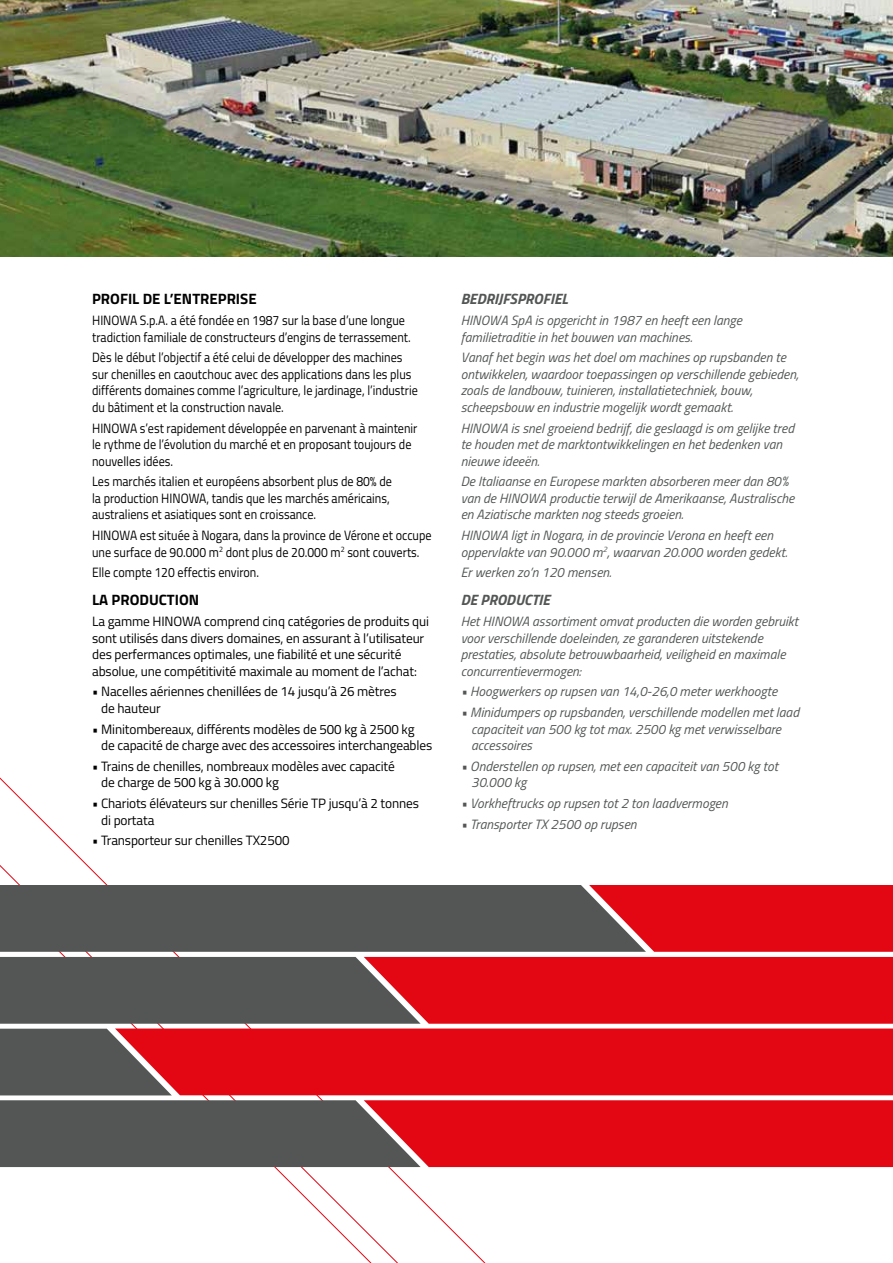
<style>
.page{position:relative;width:893px;height:1263px;background:#fff}
.page>*{position:absolute;margin:0;border:0;box-sizing:border-box;transform-origin:0 0}
.t1{font:700 15px "Titillium";color:#000}
.t2{font:italic 700 15px "Titillium";color:#545656}
.t3{font:italic 13.5px/16.5px "Titillium";color:#545656}
.t4{font:13.5px/16.5px "Titillium";letter-spacing:-.005em;color:#000;scale:.9 1}
.t5{font:13.5px/16.5px "Titillium";letter-spacing:-.005em;color:#000}
</style>
<div class="page">
<div style="left:646px;top:1100px;width:247px;height:67px;background:#e30613"></div>
<div style="left:646px;top:1028px;width:247px;height:67px;background:#e30613"></div>
<div style="left:646px;top:982px;width:247px;height:42px;background:#e30613"></div>
<svg style="left:0;top:885px;width:646px;height:282px;background:#954146"></svg>
<svg style="left:384px;top:256px;width:509px;height:726px"></svg>
<img style="left:0;top:0;width:893px;height:256px">
<p class="t1" style="left:92px;top:288px;width:166px">PROFIL DE L’ENTREPRISE</p>
<p class="t4" style="left:92px;top:311px;width:356px">HINOWA S.p.A. a été fondée en 1987 sur la base d’une longue tradiction familiale de constructeurs d’engins de terrassement.</p>
<p class="t4" style="left:92px;top:349px;width:363px">Dès le début l’objectif a été celui de développer des machines sur chenilles en caoutchouc avec des applications dans les plus différents domaines comme l’agriculture, le jardinage, l’industrie du bâtiment et la construction navale.</p>
<p class="t4" style="left:92px;top:419px;width:363px">HINOWA s’est rapidement développée en parvenant à maintenir le rythme de l’évolution du marché et en proposant toujours de nouvelles idées.</p>
<p class="t4" style="left:92px;top:473px;width:335px">Les marchés italien et européens absorbent plus de 80% de la production HINOWA, tandis que les marchés américains, australiens et asiatiques sont en croissance.</p>
<p class="t4" style="left:92px;top:526px;width:379px">HINOWA est située à Nogara, dans la province de Vérone et occupe une surface de 90.000 m<sup>2</sup> dont plus de 20.000 m<sup>2</sup> sont couverts.</p>
<p class="t4" style="left:92px;top:564px;width:187px">Elle compte 120 effectis environ.</p>
<p class="t1" style="left:92px;top:589px;width:109px">LA PRODUCTION</p>
<p class="t5" style="left:92px;top:612px;width:338px">La gamme HINOWA comprend cinq catégories de produits qui sont utilisés dans divers domaines, en assurant à l’utilisateur des perfermances optimales, une fiabilité et une sécurité absolue, une compétitivité maximale au moment de l’achat:</p>
<p class="t5" style="left:101px;top:683px;width:297px;text-indent:-9px">• Nacelles aériennes chenillées de 14 jusqu’à 26 mètres de hauteur</p>
<p class="t5" style="left:101px;top:720px;width:333px;text-indent:-9px">• Minitombereaux, différents modèles de 500 kg à 2500 kg<br>de capacité de charge avec des accessoires interchangeables</p>
<p class="t5" style="left:101px;top:757px;width:295px;text-indent:-9px">• Trains de chenilles, nombreaux modèles avec capacité de charge de 500 kg à 30.000 kg</p>
<p class="t5" style="left:101px;top:794px;width:319px;text-indent:-9px">• Chariots élévateurs sur chenilles Série TP jusqu’à 2 tonnes di portata</p>
<p class="t5" style="left:92px;top:832px;width:199px">• Transporteur sur chenilles TX2500</p>
<p class="t2" style="left:461px;top:287px;width:109px">BEDRIJFSPROFIEL</p>
<p class="t3" style="left:461px;top:311px;width:283px">HINOWA SpA is opgericht in 1987 en heeft een lange familietraditie in het bouwen van machines.</p>
<p class="t3" style="left:461px;top:349px;width:339px">Vanaf het begin was het doel om machines op rupsbanden te ontwikkelen, waardoor toepassingen op verschillende gebieden, zoals de landbouw, tuinieren, installatietechniek, bouw, scheepsbouw en industrie mogelijk wordt gemaakt.</p>
<p class="t3" style="left:461px;top:419px;width:335px">HINOWA is snel groeiend bedrijf, die geslaagd is om gelijke tred te houden met de marktontwikkelingen en het bedenken van nieuwe ideeën.</p>
<p class="t3" style="left:461px;top:473px;width:335px">De Italiaanse en Europese markten absorberen meer dan 80% van de HINOWA productie terwijl de Amerikaanse, Australische en Aziatische markten nog steeds groeien.</p>
<p class="t3" style="left:461px;top:526px;width:328px">HINOWA ligt in Nogara, in de provincie Verona en heeft een oppervlakte van 90.000 m<sup>2</sup>, waarvan 20.000 worden gedekt.</p>
<p class="t3" style="left:461px;top:564px;width:152px">Er werken zo’n 120 mensen.</p>
<p class="t2" style="left:461px;top:588px;width:91px">DE PRODUCTIE</p>
<p class="t3" style="left:461px;top:612px;width:339px">Het HINOWA assortiment omvat producten die worden gebruikt voor verschillende doeleinden, ze garanderen uitstekende prestaties, absolute betrouwbaarheid, veiligheid en maximale concurrentievermogen:</p>
<p class="t3" style="left:461px;top:683px;width:318px">• Hoogwerkers op rupsen van 14,0-26,0 meter werkhoogte</p>
<p class="t3" style="left:471px;top:703px;width:329px;text-indent:-11px">• Minidumpers op rupsbanden, verschillende modellen met laad capaciteit van 500 kg tot max. 2500 kg met verwisselbare accessoires</p>
<p class="t3" style="left:471px;top:757px;width:308px;text-indent:-11px">• Onderstellen op rupsen, met een capaciteit van 500 kg tot<br>30.000 kg</p>
<p class="t3" style="left:461px;top:794px;width:269px">• Vorkheftrucks op rupsen tot 2 ton laadvermogen</p>
<p class="t3" style="left:461px;top:815px;width:177px">• Transporter TX 2500 op rupsen</p>
</div>
